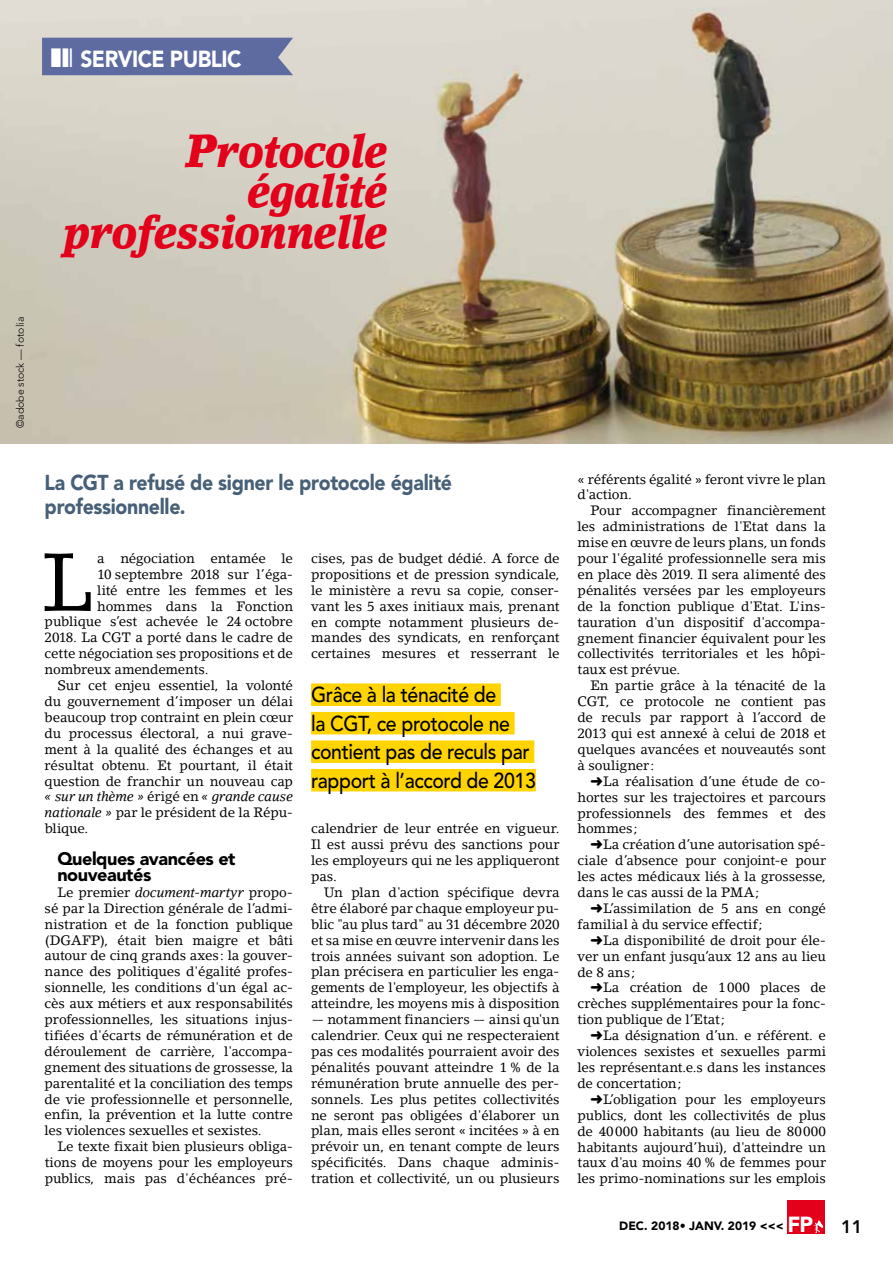
<style>
.page{position:relative;width:893px;height:1263px;background:#fff}
.page>*{position:absolute;margin:0;border:0;box-sizing:border-box;transform-origin:0 0}
.t1{font:80.85px "Lino Letter Std";color:#000}
.t2{font:italic 900 46.2px/40.5px "Lino Letter Std";letter-spacing:-.02em;color:#e2001a;text-align:right;scale:.91 1}
.t3{font:900 23.1px "Avenir LT Std";letter-spacing:-.025em;color:#fff;scale:.91 1}
.t4{font:500 21.45px/28.5px "Avenir LT Std";letter-spacing:-.02em;color:#000;scale:.91 1}
.t5{font:900 21.45px/24px "Avenir LT Std";letter-spacing:-.02em;color:#476077;scale:.91 1}
.t6{font:900 18px/15.9px "Avenir LT Std";letter-spacing:-.025em;color:#000}
.t7{font:800 18px "Avenir LT Std";color:#000}
.t8{font:13.5px/15.9px "Lino Letter Std";letter-spacing:-.01em;color:#000;text-align:justify}
.t9{font:italic 13.5px "Lino Letter Std";letter-spacing:-.01em;color:#000}
.t10{font:900 12px "Avenir LT Std";color:#000}
.t11{font:300 10.5px "Avenir LT Std";color:#000}
.s1{font-style:normal}
.s2{font-style:italic}
.s3{font-size:21.75px;color:#fff}
</style>
<div class="page">
<div style="left:788px;top:1200px;width:37px;height:33px;background:#e2001a"></div>
<svg style="left:814px;top:1220px;width:9px;height:13px"></svg>
<img style="left:0;top:0;width:893px;height:443px">
<div style="left:311px;top:683px;width:190px;height:23px;background:#ffd400"></div>
<div style="left:311px;top:712px;width:204px;height:22px;background:#ffd400"></div>
<div style="left:311px;top:740px;width:223px;height:23px;background:#ffd400"></div>
<div style="left:311px;top:769px;width:225px;height:22px;background:#ffd400"></div>
<div style="left:42px;top:38px;width:251px;height:37px;background:#5d6ba0"></div>
<h3 class="t3" style="left:80px;top:45px;width:179px">SERVICE PUBLIC</h3>
<h2 class="t2" style="left:64px;top:130px;width:358px">Protocole égalité professionnelle</h2>
<p class="t11" style="left:14px;top:428px;width:113px;rotate:-90deg">©adobe stock — fotolia</p>
<h3 class="t5" style="left:45px;top:470px;width:449px">La CGT a refusé de signer le protocole égalité professionnelle.</h3>
<h1 class="t1" style="left:42px;top:533px;width:55px">L</h1>
<p class="t8" style="left:97px;top:550px;width:197px">a négociation entamée le</p>
<p class="t8" style="left:97px;top:566px;width:197px">10 septembre 2018 sur l’éga-</p>
<p class="t8" style="left:97px;top:582px;width:197px">lité entre les femmes et les</p>
<p class="t8" style="left:97px;top:598px;width:197px">hommes dans la Fonction</p>
<p class="t8" style="left:45px;top:614px;width:250px">publique s’est achevée le 24 octobre</p>
<p class="t8" style="left:45px;top:630px;width:250px">2018. La CGT a porté dans le cadre de</p>
<p class="t8" style="left:45px;top:645px;width:250px">cette négociation ses propositions et de</p>
<p class="t8" style="left:45px;top:661px;width:165px">nombreux amendements.</p>
<p class="t8" style="left:57px;top:677px;width:237px">Sur cet enjeu essentiel, la volonté</p>
<p class="t8" style="left:45px;top:693px;width:250px">du gouvernement d’imposer un délai</p>
<p class="t8" style="left:45px;top:709px;width:250px">beaucoup trop contraint en plein cœur</p>
<p class="t8" style="left:45px;top:725px;width:250px">du processus électoral, a nui grave-</p>
<p class="t8" style="left:45px;top:741px;width:250px">ment à la qualité des échanges et au</p>
<p class="t8" style="left:45px;top:757px;width:250px">résultat obtenu. Et pourtant, il était</p>
<p class="t8" style="left:45px;top:773px;width:250px">question de franchir un nouveau cap</p>
<p class="t9" style="left:45px;top:788px;width:250px">« sur un thème » <span class="s1">érigé en</span> « grande cause</p>
<p class="t8" style="left:45px;top:805px;width:250px"><span class="s2">nationale »</span> par le président de la Répu-</p>
<p class="t8" style="left:45px;top:820px;width:45px">blique.</p>
<h3 class="t6" style="left:57px;top:851px;width:180px">Quelques avancées et nouveautés</h3>
<p class="t8" style="left:45px;top:884px;width:250px;text-indent:13px">Le premier <span class="s2">document-martyr</span> propo&shy;sé par la Direction générale de l’admi&shy;nistration et de la fonction publique (DGAFP), était bien maigre et bâti autour de cinq grands axes: la gouver&shy;nance des politiques d'égalité profes&shy;sionnelle, les conditions d'un égal ac&shy;cès aux métiers et aux responsabilités professionnelles, les situations injus&shy;tifiées d'écarts de rémunération et de déroulement de carrière, l'accompa&shy;gnement des situations de grossesse, la parentalité et la conciliation des temps de vie professionnelle et personnelle, enfin, la prévention et la lutte contre les violences sexuelles et sexistes.</p>
<p class="t8" style="left:45px;top:1138px;width:250px;text-indent:13px">Le texte fixait bien plusieurs obliga&shy;tions de moyens pour les employeurs publics, mais pas d'échéances pré-</p>
<p class="t8" style="left:311px;top:550px;width:250px">cises, pas de budget dédié. A force de propositions et de pression syndicale, le ministère a revu sa copie, conser&shy;vant les 5 axes initiaux mais, prenant en compte notamment plusieurs de&shy;mandes des syndicats, en renforçant certaines mesures et resserrant le</p>
<h3 class="t4" style="left:311px;top:681px;width:248px">Grâce à la ténacité de<br>la CGT, ce protocole ne contient pas de reculs par rapport à l’accord de 2013</h3>
<p class="t8" style="left:311px;top:820px;width:250px">calendrier de leur entrée en vigueur.<br>Il est aussi prévu des sanctions pour les employeurs qui ne les appliqueront pas.</p>
<p class="t8" style="left:311px;top:884px;width:250px;text-indent:13px">Un plan d'action spécifique devra être élaboré par chaque employeur pu&shy;blic "au plus tard" au 31 décembre 2020 et sa mise en œuvre intervenir dans les trois années suivant son adoption. Le plan précisera en particulier les enga&shy;gements de l'employeur, les objectifs à atteindre, les moyens mis à disposition</p>
<p class="t8" style="left:311px;top:1011px;width:250px">— notamment financiers — ainsi qu'un calendrier. Ceux qui ne respecteraient pas ces modalités pourraient avoir des pénalités pouvant atteindre 1 % de la rémunération brute annuelle des per&shy;sonnels. Les plus petites collectivités ne seront pas obligées d'élaborer un plan, mais elles seront « incitées » à en prévoir un, en tenant compte de leurs spécificités. Dans chaque adminis&shy;tration et collectivité, un ou plusieurs</p>
<p class="t8" style="left:578px;top:471px;width:250px">« référents égalité » feront vivre le plan d'action.</p>
<p class="t8" style="left:578px;top:503px;width:250px;text-indent:13px">Pour accompagner financièrement les administrations de l'Etat dans la mise en œuvre de leurs plans, un fonds pour l'égalité professionnelle sera mis en place dès 2019. Il sera alimenté des pénalités versées par les employeurs de la fonction publique d'Etat. L'ins&shy;tauration d'un dispositif d'accompa&shy;gnement financier équivalent pour les collectivités territoriales et les hôpi&shy;taux est prévue.</p>
<p class="t8" style="left:578px;top:677px;width:250px;text-indent:13px">En partie grâce à la ténacité de la CGT, ce protocole ne contient pas de reculs par rapport à l’accord de 2013 qui est annexé à celui de 2018 et quelques avancées et nouveautés sont à souligner:</p>
<p class="t8" style="left:578px;top:773px;width:250px;text-indent:13px">➜La réalisation d’une étude de co&shy;hortes sur les trajectoires et parcours professionnels des femmes et des hommes;</p>
<p class="t8" style="left:578px;top:836px;width:250px;text-indent:13px">➜La création d’une autorisation spé&shy;ciale d’absence pour conjoint-e pour les actes médicaux liés à la grossesse, dans le cas aussi de la PMA;</p>
<p class="t8" style="left:578px;top:900px;width:250px;text-indent:13px">➜L’assimilation de 5 ans en congé familial à du service effectif;</p>
<p class="t8" style="left:578px;top:932px;width:250px;text-indent:13px">➜La disponibilité de droit pour éle&shy;ver un enfant jusqu’aux 12 ans au lieu de 8 ans;</p>
<p class="t8" style="left:578px;top:980px;width:250px;text-indent:13px">➜La création de 1000 places de crèches supplémentaires pour la fonc&shy;tion publique de l’Etat;</p>
<p class="t8" style="left:578px;top:1027px;width:250px;text-indent:13px">➜La désignation d’un. e référent. e violences sexistes et sexuelles parmi les représentant.e.s dans les instances de concertation;</p>
<p class="t8" style="left:578px;top:1091px;width:250px;text-indent:13px">➜L’obligation pour les employeurs publics, dont les collectivités de plus de 40000 habitants (au lieu de 80000 habitants aujourd’hui), d'atteindre un taux d'au moins 40 % de femmes pour les primo-nominations sur les emplois</p>
<p class="t10" style="left:619px;top:1219px;width:195px">DEC. 2018• JANV. 2019 &lt;&lt;&lt; <span class="s3">FP</span></p>
<h3 class="t7" style="left:841px;top:1216px;width:23px">11</h3>
</div>
